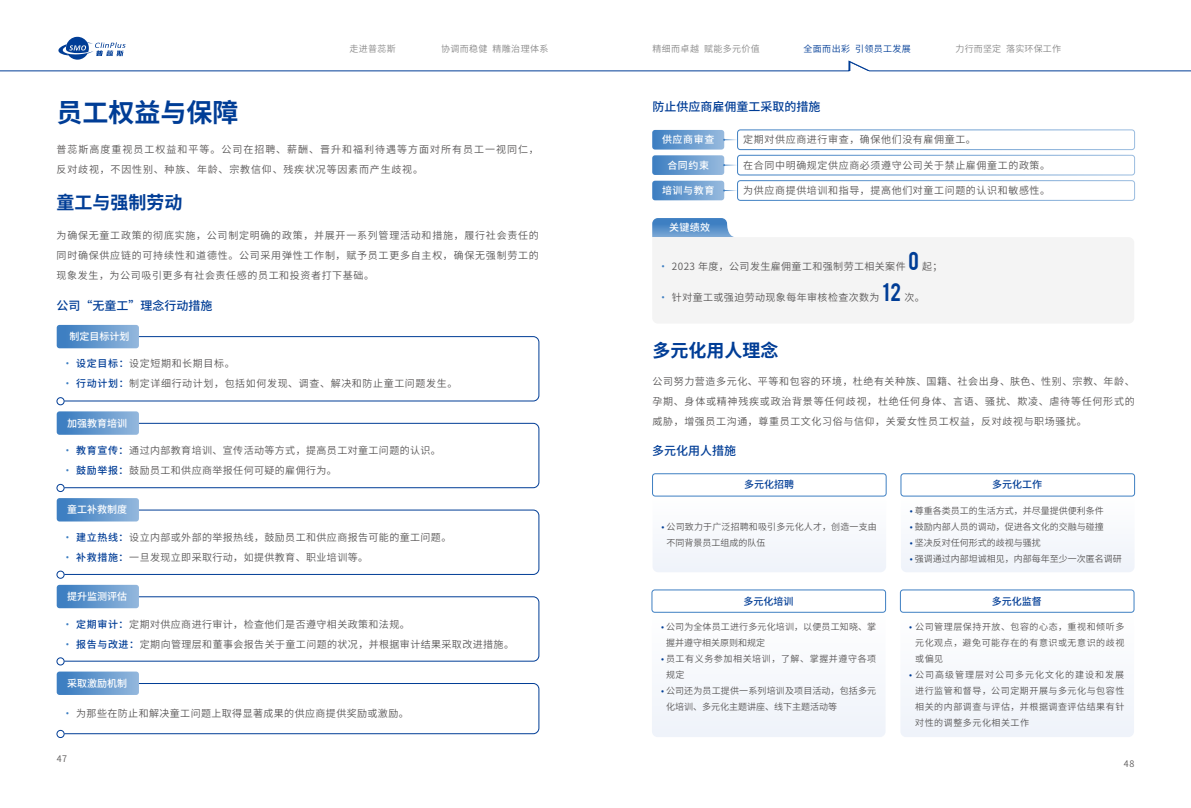
<style>
.page{position:relative;width:1191px;height:808px;background:#fff}
.page>*{position:absolute;margin:0;border:0;box-sizing:border-box;transform-origin:0 0}
.t1{font:700 26px "Source Han Sans SC";color:#003d96}
.t2{font:700 18px "Source Han Sans SC";color:#003d96}
.t3{font:500 12px "Source Han Sans SC";color:#003d96}
.t4{font:10px/20px "Source Han Sans CN";letter-spacing:.06em;color:#595757;text-align:justify}
.t5{font:10px/20px "Source Han Sans CN";letter-spacing:.04em;color:#595757}
.t6{font:10px/20px "Source Han Sans CN";letter-spacing:.1em;color:#595757}
.t7{font:500 10px "Source Han Sans SC";color:#fff}
.t8{font:500 10px "Source Han Sans SC";color:#003d96}
.t9{font:500 10px "Source Han Sans CN";letter-spacing:.06em;color:#fff}
.t10{font:9px/16px "Source Han Sans CN";letter-spacing:.015em;color:#595757}
.t11{font:9px "Source Han Sans CN";letter-spacing:.04em;color:#898989}
.t12{font:9px/16px "Source Han Sans CN";letter-spacing:.065em;color:#595757}
.t13{font:9px "Source Han Sans CN";letter-spacing:.04em;color:#003d96}
.t14{font:9px "Source Han Sans CN";letter-spacing:.02em;color:#898989}
.t15{font:9px "Source Han Sans SC";color:#595757}
.s1{font-weight:800;color:#3e7fc2}
.s2{font-weight:500;color:#003d96}
.s3{font-family:"Bebas";font-size:20px;color:#003d96}
.s4{color:#003d96}
</style>
<div class="page">
<svg style="left:0;top:37px;width:1191px;height:34px"></svg>
<div style="left:652px;top:473px;width:234px;height:23px;border:1px solid #3e7fc2;border-radius:3px"></div>
<div style="left:652px;top:497px;width:234px;height:75px;background:#f6f8fc;border-radius:6px"></div>
<div style="left:900px;top:473px;width:234px;height:23px;border:1px solid #3e7fc2;border-radius:3px"></div>
<div style="left:901px;top:497px;width:233px;height:75px;background:#f6f8fc;border-radius:6px"></div>
<div style="left:651px;top:590px;width:235px;height:22px;border:1px solid #3e7fc2;border-radius:3px"></div>
<div style="left:652px;top:613px;width:233px;height:124px;background:#f6f8fc;border-radius:6px"></div>
<div style="left:900px;top:590px;width:234px;height:22px;border:1px solid #3e7fc2;border-radius:3px"></div>
<div style="left:900px;top:613px;width:234px;height:124px;background:#f6f8fc;border-radius:6px"></div>
<svg style="left:652px;top:218px;width:82px;height:19px;background:#6297cd"></svg>
<div style="left:652px;top:237px;width:482px;height:86px;background:#f4f4f4"></div>
<div style="left:652px;top:130px;width:72px;height:20px;background:linear-gradient(to right,#3c7ec1,#96b9dd);border-radius:3px"></div>
<div style="left:652px;top:155px;width:72px;height:20px;background:linear-gradient(to right,#3c7ec1,#96b9dd);border-radius:3px"></div>
<div style="left:652px;top:181px;width:72px;height:19px;background:linear-gradient(to right,#3c7ec1,#96b9dd);border-radius:3px"></div>
<div style="left:737px;top:130px;width:397px;height:20px;border:1px solid #3e7fc2;border-radius:3px"></div>
<div style="left:737px;top:155px;width:397px;height:20px;border:1px solid #3e7fc2;border-radius:3px"></div>
<div style="left:737px;top:180px;width:397px;height:21px;border:1px solid #3e7fc2;border-radius:3px"></div>
<svg style="left:723px;top:139px;width:14px;height:2px"></svg>
<svg style="left:723px;top:164px;width:14px;height:2px"></svg>
<svg style="left:723px;top:189px;width:14px;height:2px"></svg>
<div style="left:57px;top:325px;width:82px;height:23px;background:linear-gradient(to right,#367abf,#92b7dc);border-radius:3px"></div>
<svg style="left:64px;top:336px;width:475px;height:65px"></svg>
<div style="left:57px;top:397px;width:7px;height:8px;border:1px solid #003d96;border-radius:50%"></div>
<div style="left:57px;top:498px;width:82px;height:23px;background:linear-gradient(to right,#367abf,#92b7dc);border-radius:3px"></div>
<svg style="left:64px;top:509px;width:475px;height:66px"></svg>
<div style="left:57px;top:571px;width:7px;height:7px;border:1px solid #003d96;border-radius:50%"></div>
<div style="left:57px;top:585px;width:82px;height:23px;background:linear-gradient(to right,#367abf,#92b7dc);border-radius:3px"></div>
<svg style="left:64px;top:596px;width:475px;height:66px"></svg>
<div style="left:57px;top:657px;width:7px;height:8px;border:1px solid #003d96;border-radius:50%"></div>
<div style="left:57px;top:671px;width:82px;height:24px;background:linear-gradient(to right,#367abf,#92b7dc);border-radius:3px"></div>
<svg style="left:64px;top:683px;width:475px;height:51px"></svg>
<div style="left:57px;top:730px;width:7px;height:8px;border:1px solid #003d96;border-radius:50%"></div>
<div style="left:57px;top:411px;width:82px;height:24px;background:linear-gradient(to right,#367abf,#92b7dc);border-radius:3px"></div>
<svg style="left:64px;top:423px;width:475px;height:65px"></svg>
<div style="left:57px;top:484px;width:7px;height:8px;border:1px solid #003d96;border-radius:50%"></div>
<p class="t11" style="left:349px;top:43px;width:48px">走进普蕊斯</p>
<p class="t11" style="left:441px;top:43px;width:109px">协调而稳健 精雕治理体系</p>
<p class="t11" style="left:652px;top:43px;width:109px">精细而卓越 赋能多元价值</p>
<p class="t13" style="left:803px;top:43px;width:109px">全面而出彩 引领员工发展</p>
<p class="t14" style="left:955px;top:43px;width:107px">力行而坚定 落实环保工作</p>
<h1 class="t1" style="left:57px;top:98px;width:183px">员工权益与保障</h1>
<p class="t6" style="left:57px;top:140px;width:484px">普蕊斯高度重视员工权益和平等。公司在招聘、薪酬、晋升和福利待遇等方面对所有员工一视同仁，反对歧视，不因性别、种族、年龄、宗教信仰、残疾状况等因素而产生歧视。</p>
<h2 class="t2" style="left:57px;top:192px;width:127px">童工与强制劳动</h2>
<p class="t4" style="left:57px;top:226px;width:484px">为确保无童工政策的彻底实施，公司制定明确的政策，并展开一系列管理活动和措施，履行社会责任的同时确保供应链的可持续性和道德性。公司采用弹性工作制，赋予员工更多自主权，确保无强制劳工的现象发生，为公司吸引更多有社会责任感的员工和投资者打下基础。</p>
<p class="t3" style="left:57px;top:299px;width:157px">公司“无童工”理念行动措施</p>
<p class="t7" style="left:69px;top:331px;width:61px">制定目标计划</p>
<p class="t4" style="left:64px;top:354px;width:394px"><span class="s1">·</span> <span class="s2">设定目标：</span>设定短期和长期目标。<br><span class="s1">·</span> <span class="s2">行动计划：</span>制定详细行动计划，包括如何发现、调查、解决和防止童工问题发生。</p>
<p class="t7" style="left:67px;top:417px;width:61px">加强教育培训</p>
<p class="t5" style="left:64px;top:441px;width:378px"><span class="s1">·</span> <span class="s2">教育宣传：</span>通过内部教育培训、宣传活动等方式，提高员工对童工问题的认识。<span class="s1">·</span> <span class="s2">鼓励举报：</span>鼓励员工和供应商举报任何可疑的雇佣行为。</p>
<p class="t7" style="left:67px;top:504px;width:61px">童工补救制度</p>
<p class="t5" style="left:64px;top:528px;width:388px"><span class="s1">·</span> <span class="s2">建立热线：</span>设立内部或外部的举报热线，鼓励员工和供应商报告可能的童工问题。<span class="s1">·</span> <span class="s2">补救措施：</span>一旦发现立即采取行动，如提供教育、职业培训等。</p>
<p class="t7" style="left:67px;top:591px;width:61px">提升监测评估</p>
<p class="t5" style="left:64px;top:614px;width:451px"><span class="s1">·</span> <span class="s2">定期审计：</span>定期对供应商进行审计，检查他们是否遵守相关政策和法规。<br><span class="s1">·</span> <span class="s2">报告与改进：</span>定期向管理层和董事会报告关于童工问题的状况，并根据审计结果采取改进措施。</p>
<p class="t7" style="left:67px;top:677px;width:61px">采取激励机制</p>
<p class="t5" style="left:64px;top:703px;width:346px"><span class="s1">·</span> 为那些在防止和解决童工问题上取得显著成果的供应商提供奖励或激励。</p>
<p class="t15" style="left:57px;top:754px;width:12px">47</p>
<p class="t3" style="left:652px;top:100px;width:169px">防止供应商雇佣童工采取的措施</p>
<p class="t9" style="left:662px;top:134px;width:54px">供应商审查</p>
<p class="t9" style="left:667px;top:159px;width:43px">合同约束</p>
<p class="t9" style="left:662px;top:185px;width:54px">培训与教育</p>
<p class="t4" style="left:743px;top:130px;width:234px">定期对供应商进行审查，确保他们没有雇佣童工。</p>
<p class="t4" style="left:743px;top:155px;width:308px">在合同中明确规定供应商必须遵守公司关于禁止雇佣童工的政策。</p>
<p class="t4" style="left:743px;top:180px;width:308px">为供应商提供培训和指导，提高他们对童工问题的认识和敏感性。</p>
<p class="t9" style="left:669px;top:222px;width:43px">关键绩效</p>
<p class="t5" style="left:660px;top:256px;width:284px"><span class="s1">·</span> 2023 年度，公司发生雇佣童工和强制劳工相关案件 <span class="s3">0</span> 起；</p>
<p class="t5" style="left:660px;top:287px;width:266px"><span class="s1">·</span> 针对童工或强迫劳动现象每年审核检查次数为 <span class="s3">12</span> 次。</p>
<h2 class="t2" style="left:652px;top:340px;width:127px">多元化用人理念</h2>
<p class="t4" style="left:652px;top:372px;width:484px">公司努力营造多元化、平等和包容的环境，杜绝有关种族、国籍、社会出身、肤色、性别、宗教、年龄、孕期、身体或精神残疾或政治背景等任何歧视，杜绝任何身体、言语、骚扰、欺凌、虐待等任何形式的威胁，增强员工沟通，尊重员工文化习俗与信仰，关爱女性员工权益，反对歧视与职场骚扰。</p>
<p class="t3" style="left:652px;top:443px;width:85px">多元化用人措施</p>
<p class="t8" style="left:744px;top:479px;width:51px">多元化招聘</p>
<p class="t10" style="left:666px;top:519px;width:212px;text-indent:-5px"><span class="s4">•</span> 公司致力于广泛招聘和吸引多元化人才，创造一支由不同背景员工组成的队伍</p>
<p class="t8" style="left:743px;top:595px;width:51px">多元化培训</p>
<p class="t10" style="left:666px;top:619px;width:212px;text-indent:-5px"><span class="s4">•</span> 公司为全体员工进行多元化培训，以便员工知晓、掌握并遵守相关原则和规定</p>
<p class="t12" style="left:666px;top:651px;width:212px;text-indent:-5px"><span class="s4">•</span> 员工有义务参加相关培训，了解、掌握并遵守各项规定</p>
<p class="t10" style="left:666px;top:683px;width:212px;text-indent:-5px"><span class="s4">•</span> 公司还为员工提供一系列培训及项目活动，包括多元化培训、多元化主题讲座、线下主题活动等</p>
<p class="t8" style="left:992px;top:479px;width:51px">多元化工作</p>
<p class="t10" style="left:909px;top:503px;width:196px"><span class="s4">•</span> 尊重各类员工的生活方式，并尽量提供便利条件</p>
<p class="t10" style="left:909px;top:519px;width:196px"><span class="s4">•</span> 鼓励内部人员的调动，促进各文化的交融与碰撞</p>
<p class="t10" style="left:909px;top:535px;width:133px"><span class="s4">•</span> 坚决反对任何形式的歧视与骚扰</p>
<p class="t10" style="left:909px;top:551px;width:214px"><span class="s4">•</span> 强调通过内部坦诚相见，内部每年至少一次匿名调研</p>
<p class="t8" style="left:991px;top:595px;width:51px">多元化监督</p>
<p class="t10" style="left:915px;top:619px;width:211px;text-align:justify;text-indent:-6px"><span class="s4">•</span> 公司管理层保持开放、包容的心态，重视和倾听多元化观点，避免可能存在的有意识或无意识的歧视或偏见</p>
<p class="t10" style="left:915px;top:667px;width:211px;text-align:justify;text-indent:-6px"><span class="s4">•</span> 公司高级管理层对公司多元化文化的建设和发展进行监管和督导，公司定期开展与多元化与包容性相关的内部调查与评估，并根据调查评估结果有针对性的调整多元化相关工作</p>
<p class="t15" style="left:1123px;top:758px;width:12px">48</p>
</div>
